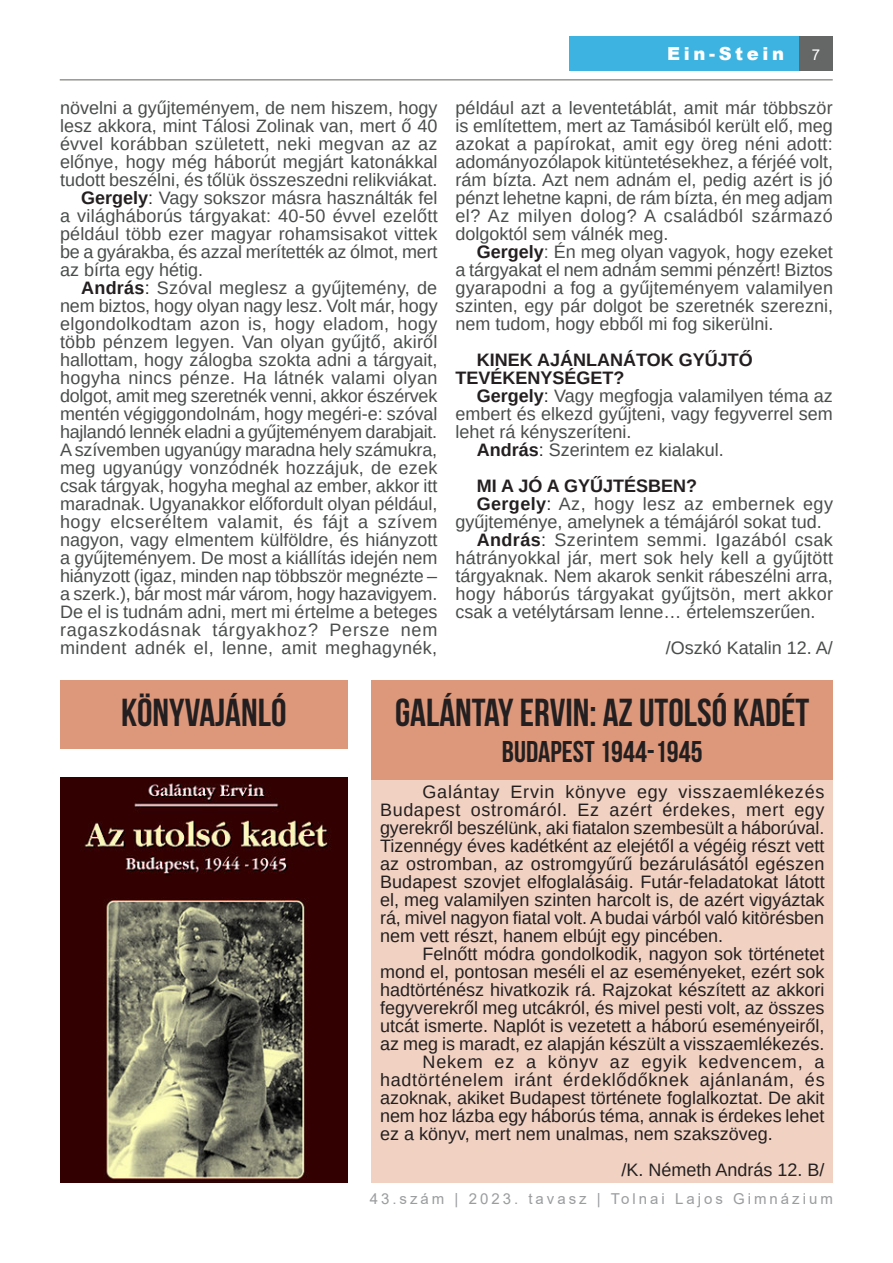
<style>
.page{position:relative;width:893px;height:1263px;background:#fff}
.page>*{position:absolute;margin:0;border:0;box-sizing:border-box;transform-origin:0 0}
.Body{font:700 39px "Bebas Neue";color:#231f20}
.Body-2{font:700 30px "Bebas Neue";color:#231f20}
.Body-3{font:18px/18px "Arimo";color:#4a4c4c;text-align:justify}
.Body-4{font:18px/18px "Arimo";color:#231f20;text-align:justify}
.Body-5{font:700 18px/18px "Arimo";color:#231f20}
.t1{font:900 18px "Arial";letter-spacing:.2em;color:#fff}
.t2{font:15px "Arial";letter-spacing:.2em;color:#9a9c9e}
.t3{font:15px "Arial";color:#fff}
.s1{font-weight:700;color:#231f20}
.s2{color:#231f20}
</style>
<div class="page">
<div style="left:799px;top:36px;width:34px;height:35px;background:#656666"></div>
<div style="left:570px;top:36px;width:229px;height:35px;background:#3cb3e0"></div>
<hr style="left:60px;top:79px;width:773px;height:1px;background:#73776c">
<div style="left:60px;top:680px;width:288px;height:69px;background:#dd987b"></div>
<img style="left:60px;top:778px;width:287px;height:405px">
<div style="left:372px;top:780px;width:461px;height:403px;background:#f1d2c2"></div>
<div style="left:372px;top:680px;width:461px;height:100px;background:#dd987b"></div>
<p class="Body-3" style="left:60px;top:99px;width:379px">növelni a gyűjteményem, de nem hiszem, hogy lesz akkora, mint Tálosi Zolinak van, mert ő 40 évvel korábban született, neki megvan az az előnye, hogy még háborút megjárt katonákkal tudott beszélni, és tőlük összeszedni relikviákat.</p>
<p class="Body-3" style="left:60px;top:189px;width:379px;text-indent:21px"><span class="s1">Gergely</span><span class="s2">:</span> Vagy sokszor másra használták fel a világháborús tárgyakat: 40-50 évvel ezelőtt például több ezer magyar rohamsisakot vittek be a gyárakba, és azzal merítették az ólmot, mert az bírta egy hétig.</p>
<p class="Body-3" style="left:60px;top:279px;width:379px;text-indent:21px"><span class="s1">András</span><span class="s2">:</span> Szóval meglesz a gyűjtemény, de nem biztos, hogy olyan nagy lesz. Volt már, hogy elgondolkodtam azon is, hogy eladom, hogy több pénzem legyen. Van olyan gyűjtő, akiről hallottam, hogy zálogba szokta adni a tárgyait, hogyha nincs pénze. Ha látnék valami olyan dolgot, amit meg szeretnék venni, akkor észérvek mentén végiggondolnám, hogy megéri-e: szóval hajlandó lennék eladni a gyűjteményem darabjait.<br>A szívemben ugyanúgy maradna hely számukra, meg ugyanúgy vonzódnék hozzájuk, de ezek csak tárgyak, hogyha meghal az ember, akkor itt maradnak. Ugyanakkor előfordult olyan például, hogy elcseréltem valamit, és fájt a szívem nagyon, vagy elmentem külföldre, és hiányzott a gyűjteményem. De most a kiállítás idején nem hiányzott (igaz, minden nap többször megnézte – a szerk.), bár most már várom, hogy hazavigyem.<br>De el is tudnám adni, mert mi értelme a beteges ragaszkodásnak tárgyakhoz? Persze nem mindent adnék el, lenne, amit meghagynék,</p>
<p class="t1" style="left:667px;top:40px;width:118px">Ein-Stein</p>
<p class="t3" style="left:812px;top:44px;width:10px">7</p>
<p class="Body-3" style="left:455px;top:99px;width:379px">például azt a leventetáblát, amit már többször is említettem, mert az Tamásiból került elő, meg azokat a papírokat, amit egy öreg néni adott: adományozólapok kitüntetésekhez, a férjéé volt, rám bízta. Azt nem adnám el, pedig azért is jó pénzt lehetne kapni, de rám bízta, én meg adjam el? Az milyen dolog? A családból származó dolgoktól sem válnék meg.</p>
<p class="Body-3" style="left:455px;top:243px;width:379px;text-indent:21px"><span class="s1">Gergely</span>: Én meg olyan vagyok, hogy ezeket a tárgyakat el nem adnám semmi pénzért! Biztos gyarapodni a fog a gyűjteményem valamilyen szinten, egy pár dolgot be szeretnék szerezni, nem tudom, hogy ebből mi fog sikerülni.</p>
<p class="Body-5" style="left:455px;top:351px;width:299px;text-indent:21px">KINEK AJÁNLANÁTOK GYŰJTŐ<br>TEVÉKENYSÉGET?</p>
<p class="Body-3" style="left:455px;top:387px;width:379px;text-indent:21px"><span class="s1">Gergely</span><span class="s2">:</span> Vagy megfogja valamilyen téma az embert és elkezd gyűjteni, vagy fegyverrel sem lehet rá kényszeríteni.</p>
<p class="Body-3" style="left:477px;top:441px;width:249px"><span class="s1">András</span><span class="s2">:</span> Szerintem ez kialakul.</p>
<p class="Body-5" style="left:477px;top:477px;width:222px">MI A JÓ A GYŰJTÉSBEN?</p>
<p class="Body-3" style="left:455px;top:495px;width:379px;text-indent:21px"><span class="s1">Gergely</span><span class="s2">:</span> Az, hogy lesz az embernek egy gyűjteménye, amelynek a témájáról sokat tud.</p>
<p class="Body-3" style="left:455px;top:531px;width:379px;text-indent:21px"><span class="s1">András</span><span class="s2">:</span> Szerintem semmi. Igazából csak hátrányokkal jár, mert sok hely kell a gyűjtött tárgyaknak. Nem akarok senkit rábeszélni arra, hogy háborús tárgyakat gyűjtsön, mert akkor csak a vetélytársam lenne… értelemszerűen.</p>
<p class="Body-3" style="left:666px;top:639px;width:169px">/Oszkó Katalin 12. A/</p>
<p class="Body" style="left:121px;top:691px;width:167px">KÖNYVAJÁNLÓ</p>
<p class="Body" style="left:395px;top:691px;width:416px">GALÁNTAY ERVIN: AZ UTOLSÓ KADÉT</p>
<p class="Body-2" style="left:502px;top:735px;width:202px">BUDAPEST 1944-1945</p>
<p class="Body-4" style="left:380px;top:783px;width:446px;text-indent:43px">Galántay Ervin könyve egy visszaemlékezés Budapest ostromáról. Ez azért érdekes, mert egy gyerekről beszélünk, aki fiatalon szembesült a háborúval.<br>Tizennégy éves kadétként az elejétől a végéig részt vett az ostromban, az ostromgyűrű bezárulásától egészen Budapest szovjet elfoglalásáig. Futár-feladatokat látott el, meg valamilyen szinten harcolt is, de azért vigyáztak rá, mivel nagyon fiatal volt. A budai várból való kitörésben nem vett részt, hanem elbújt egy pincében.</p>
<p class="Body-4" style="left:380px;top:945px;width:446px;text-indent:43px">Felnőtt módra gondolkodik, nagyon sok történetet mond el, pontosan meséli el az eseményeket, ezért sok hadtörténész hivatkozik rá. Rajzokat készített az akkori fegyverekről meg utcákról, és mivel pesti volt, az összes utcát ismerte. Naplót is vezetett a háború eseményeiről, az meg is maradt, ez alapján készült a visszaemlékezés.</p>
<p class="Body-4" style="left:380px;top:1053px;width:446px;text-indent:43px">Nekem ez a könyv az egyik kedvencem, a hadtörténelem iránt érdeklődőknek ajánlanám, és azoknak, akiket Budapest története foglalkoztat. De akit nem hoz lázba egy háborús téma, annak is érdekes lehet ez a könyv, mert nem unalmas, nem szakszöveg.</p>
<p class="Body-4" style="left:621px;top:1161px;width:205px">/K. Németh András 12. B/</p>
<p class="t2" style="left:370px;top:1189px;width:465px">43.szám | 2023. tavasz | Tolnai Lajos Gimnázium</p>
</div>
